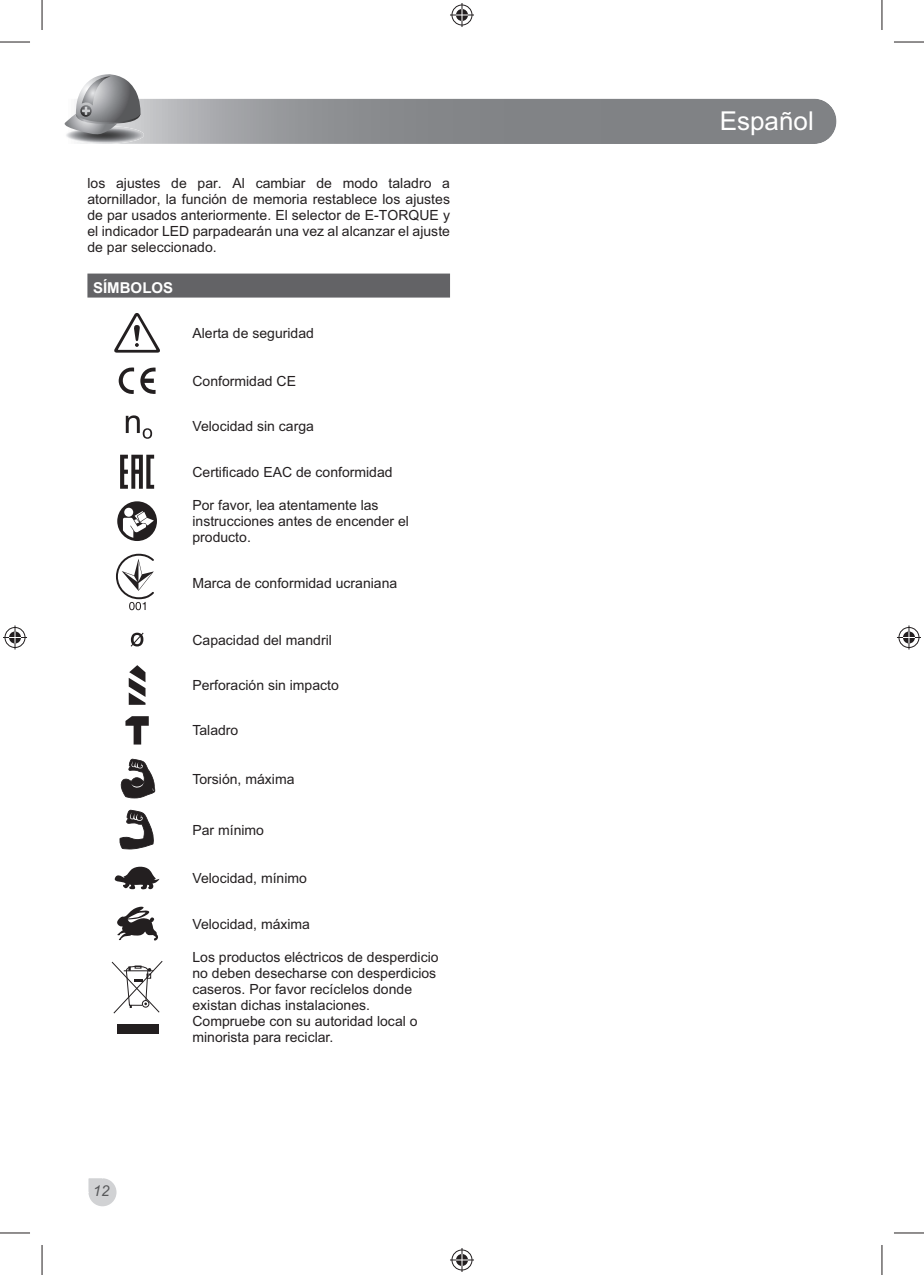
<style>
.page{position:relative;width:924px;height:1275px;background:#fff}
.page>*{position:absolute;margin:0;border:0;box-sizing:border-box;transform-origin:0 0}
.t1{font:26px "Arial";color:#fff}
.t2{font:700 15px "Arial";color:#fff}
.t3{font:italic 15px "Arial";color:#57585a}
.t4{font:14px/16px "Arial";color:#231f20}
</style>
<div class="page">
<svg style="left:64px;top:74px;width:772px;height:70px"></svg>
<svg style="left:88px;top:1178px;width:29px;height:29px"></svg>
<div style="left:87px;top:273px;width:363px;height:24px;background:#636366"></div>
<svg style="left:114px;top:313px;width:46px;height:40px"></svg>
<svg style="left:119px;top:367px;width:36px;height:27px"></svg>
<svg style="left:126px;top:415px;width:26px;height:24px"></svg>
<svg style="left:120px;top:455px;width:34px;height:34px"></svg>
<svg style="left:117px;top:501px;width:40px;height:40px"></svg>
<svg style="left:116px;top:554px;width:38px;height:56px"></svg>
<svg style="left:131px;top:632px;width:12px;height:14px"></svg>
<svg style="left:129px;top:665px;width:16px;height:40px"></svg>
<svg style="left:125px;top:716px;width:24px;height:28px"></svg>
<svg style="left:120px;top:758px;width:36px;height:40px"></svg>
<svg style="left:119px;top:809px;width:35px;height:40px"></svg>
<svg style="left:115px;top:866px;width:44px;height:24px"></svg>
<svg style="left:117px;top:906px;width:41px;height:34px"></svg>
<svg style="left:111px;top:961px;width:52px;height:53px"></svg>
<div style="left:117px;top:1023px;width:41px;height:10px;background:#231f20"></div>
<hr style="left:0;top:42px;width:30px;height:1px;background:#231f20">
<hr style="left:893px;top:42px;width:30px;height:1px;background:#231f20">
<hr style="left:0;top:1232px;width:30px;height:1px;background:#231f20">
<hr style="left:893px;top:1232px;width:30px;height:1px;background:#231f20">
<hr style="left:42px;top:0;width:1px;height:30px;background:#231f20">
<hr style="left:42px;top:1245px;width:1px;height:30px;background:#231f20">
<hr style="left:881px;top:0;width:1px;height:30px;background:#231f20">
<hr style="left:881px;top:1245px;width:1px;height:30px;background:#231f20">
<svg style="left:450px;top:3px;width:24px;height:24px"></svg>
<svg style="left:450px;top:1248px;width:24px;height:24px"></svg>
<svg style="left:3px;top:625px;width:24px;height:24px"></svg>
<svg style="left:897px;top:625px;width:23px;height:24px"></svg>
<p class="t4" style="left:87px;top:177px;width:364px;text-align:justify">los ajustes de par. Al cambiar de modo taladro a atornillador, la función de memoria restablece los ajustes de par usados anteriormente. El selector de E-TORQUE y el indicador LED parpadearán una vez al alcanzar el ajuste de par seleccionado.</p>
<p class="t2" style="left:93px;top:282px;width:82px">SÍMBOLOS</p>
<p class="t4" style="left:192px;top:326px;width:123px">Alerta de seguridad</p>
<p class="t4" style="left:192px;top:374px;width:105px">Conformidad CE</p>
<p class="t4" style="left:192px;top:420px;width:123px">Velocidad sin carga</p>
<p class="t4" style="left:192px;top:465px;width:201px">Certificado EAC de conformidad</p>
<p class="t4" style="left:192px;top:499px;width:218px">Por favor, lea atentamente las instrucciones antes de encender el producto.</p>
<p class="t4" style="left:192px;top:576px;width:206px">Marca de conformidad ucraniana</p>
<p class="t3" style="left:93px;top:1185px;width:18px">12</p>
<p class="t4" style="left:192px;top:633px;width:141px">Capacidad del mandril</p>
<p class="t4" style="left:192px;top:678px;width:148px">Perforación sin impacto</p>
<p class="t4" style="left:192px;top:724px;width:47px">Taladro</p>
<p class="t4" style="left:192px;top:772px;width:103px">Torsión, máxima</p>
<p class="t4" style="left:192px;top:823px;width:73px">Par mínimo</p>
<p class="t4" style="left:192px;top:871px;width:116px">Velocidad, mínimo</p>
<p class="t4" style="left:192px;top:917px;width:119px">Velocidad, máxima</p>
<p class="t4" style="left:192px;top:950px;width:247px">Los productos eléctricos de desperdicio no deben desecharse con desperdicios caseros. Por favor recíclelos donde existan dichas instalaciones.<br>Compruebe con su autoridad local o minorista para reciclar.</p>
<h1 class="t1" style="left:719px;top:112px;width:95px">Español</h1>
</div>
